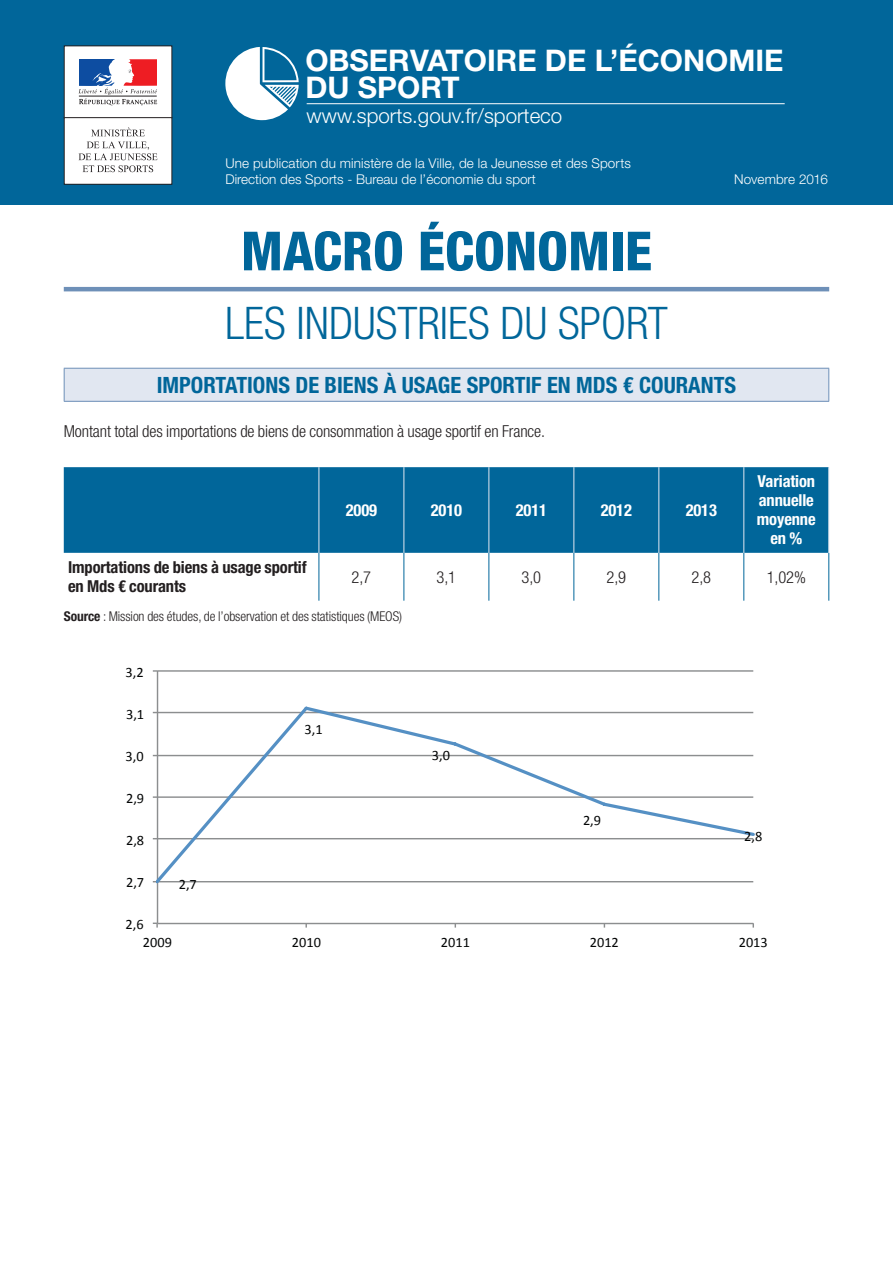
<style>
.page{position:relative;width:893px;height:1263px;background:#fff}
.page>*{position:absolute;margin:0;border:0;box-sizing:border-box;transform-origin:0 0}
.t1{font:800 condensed 54px "Helvetica Neue LT Std";color:#01669a}
.t2{font:300 condensed 45px "Helvetica Neue LT Std";color:#01669a}
.t3{font:700 29.85px/27.3px "Helvetica Neue LT Std";color:#fff}
.t4{font:700 condensed 22.5px "Helvetica Neue LT Std";color:#01669a}
.t5{font:300 20.55px "Helvetica Neue LT Std";color:#fff}
.t6{font:300 condensed 16.5px "Helvetica Neue LT Std";letter-spacing:-.005em;color:#231f20}
.t7{font:700 condensed 16.5px/18.9px "Helvetica Neue LT Std";letter-spacing:-.005em;color:#fff;text-align:center}
.t8{font:700 condensed 16.5px/19px "Helvetica Neue LT Std";letter-spacing:-.005em;color:#231f20}
.t9{font:14.4px "Calibri";color:#030505}
.t10{font:300 13.5px/16.6px "Helvetica Neue LT Std";color:#fff}
.t11{font:300 condensed 13.5px "Helvetica Neue LT Std";letter-spacing:-.005em;color:#231f20}
.s1{font-weight:700}
</style>
<div class="page">
<div style="left:0;top:0;width:893px;height:204px;background:#01669a"></div>
<div style="left:64px;top:46px;width:108px;height:72px;background:#fff"></div>
<div style="left:64px;top:45px;width:108px;height:73px;border:1px solid #231f20"></div>
<svg style="left:78px;top:59px;width:79px;height:46px"></svg>
<div style="left:64px;top:118px;width:108px;height:66px;background:#fff"></div>
<div style="left:64px;top:117px;width:108px;height:68px;border:1px solid #231f20"></div>
<svg style="left:79px;top:128px;width:79px;height:44px"></svg>
<svg style="left:225px;top:47px;width:74px;height:73px"></svg>
<hr style="left:307px;top:103px;width:478px;height:1px;background:#fff">
<div style="left:64px;top:368px;width:765px;height:33px;background:#e1e7f1"></div>
<hr style="left:64px;top:368px;width:765px;height:1px;background:#6e90b8">
<hr style="left:64px;top:369px;width:1px;height:32px;background:#6e90b8">
<hr style="left:828px;top:369px;width:1px;height:32px;background:#6e90b8">
<hr style="left:64px;top:401px;width:765px;height:1px;background:#6e90b8">
<div style="left:64px;top:467px;width:764px;height:86px;background:#01669a"></div>
<svg style="left:318px;top:553px;width:427px;height:48px"></svg>
<hr style="left:658px;top:553px;width:1px;height:48px;background:#01669a">
<hr style="left:743px;top:553px;width:1px;height:48px;background:#01669a">
<hr style="left:828px;top:553px;width:1px;height:48px;background:#01669a">
<hr style="left:319px;top:467px;width:1px;height:86px;background:#e1e7f1">
<hr style="left:403px;top:467px;width:1px;height:86px;background:#e1e7f1">
<hr style="left:488px;top:467px;width:1px;height:86px;background:#e1e7f1">
<hr style="left:573px;top:467px;width:1px;height:86px;background:#e1e7f1">
<hr style="left:658px;top:467px;width:1px;height:86px;background:#e1e7f1">
<hr style="left:743px;top:467px;width:1px;height:86px;background:#e1e7f1">
<hr style="left:828px;top:467px;width:1px;height:86px;background:#e1e7f1">
<hr style="left:319px;top:553px;width:1px;height:48px;background:#01669a">
<hr style="left:403px;top:553px;width:1px;height:48px;background:#01669a">
<hr style="left:488px;top:553px;width:1px;height:48px;background:#01669a">
<hr style="left:573px;top:553px;width:1px;height:48px;background:#01669a">
<svg style="left:152px;top:670px;width:603px;height:258px"></svg>
<hr style="left:64px;top:287px;width:765px;height:4px;background:#6e90b8">
<h3 class="t3" style="left:305px;top:46px;width:479px">OBSERVATOIRE DE L’ÉCONOMIE<br>DU SPORT</h3>
<h3 class="t5" style="left:307px;top:103px;width:257px">www.sports.gouv.fr/sporteco</h3>
<p class="t10" style="left:225px;top:154px;width:407px">Une publication du ministère de la Ville, de la Jeunesse et des Sports<br>Direction des Sports - Bureau de l’économie du sport</p>
<h1 class="t1" style="left:241px;top:218px;width:413px">MACRO ÉCONOM IE</h1>
<h2 class="t2" style="left:225px;top:297px;width:444px">Les industries du sport</h2>
<p class="t10" style="left:734px;top:171px;width:95px">Novembre 2016</p>
<h3 class="t4" style="left:157px;top:371px;width:581px">Im portations de biens à usage sportif en Mds € courants</h3>
<p class="t6" style="left:64px;top:422px;width:483px">Montant total des importations de biens de consommation à usage sportif en France.</p>
<p class="t7" style="left:346px;top:500px;width:33px">2009</p>
<p class="t7" style="left:431px;top:500px;width:33px">2010</p>
<p class="t7" style="left:516px;top:500px;width:33px">2011</p>
<p class="t7" style="left:601px;top:500px;width:33px">2012</p>
<p class="t7" style="left:686px;top:500px;width:33px">2013</p>
<p class="t7" style="left:757px;top:472px;width:60px">Variation annuelle moyenne en %</p>
<p class="t8" style="left:68px;top:558px;width:240px">Importations de biens à usage sportif en Mds € courants</p>
<p class="t6" style="left:352px;top:567px;width:21px">2,7</p>
<p class="t6" style="left:437px;top:567px;width:21px">3,1</p>
<p class="t6" style="left:522px;top:567px;width:21px">3,0</p>
<p class="t6" style="left:607px;top:567px;width:21px">2,9</p>
<p class="t6" style="left:691px;top:567px;width:21px">2,8</p>
<p class="t6" style="left:767px;top:567px;width:41px">1,02%</p>
<p class="t11" style="left:64px;top:609px;width:340px"><span class="s1">Source</span> : Mission des études, de l’observation et des statistiques (MEOS)</p>
<p class="t9" style="left:126px;top:663px;width:20px">3,2</p>
<p class="t9" style="left:126px;top:705px;width:20px">3,1</p>
<p class="t9" style="left:126px;top:747px;width:20px">3,0</p>
<p class="t9" style="left:126px;top:789px;width:20px">2,9</p>
<p class="t9" style="left:126px;top:831px;width:20px">2,8</p>
<p class="t9" style="left:126px;top:873px;width:20px">2,7</p>
<p class="t9" style="left:126px;top:915px;width:20px">2,6</p>
<p class="t9" style="left:179px;top:875px;width:20px">2,7</p>
<p class="t9" style="left:304px;top:720px;width:20px">3,1</p>
<p class="t9" style="left:432px;top:746px;width:20px">3,0</p>
<p class="t9" style="left:583px;top:811px;width:20px">2,9</p>
<p class="t9" style="left:744px;top:827px;width:20px">2,8</p>
<p class="t9" style="left:143px;top:933px;width:31px">2009</p>
<p class="t9" style="left:292px;top:933px;width:31px">2010</p>
<p class="t9" style="left:441px;top:933px;width:31px">2011</p>
<p class="t9" style="left:590px;top:933px;width:31px">2012</p>
<p class="t9" style="left:739px;top:933px;width:31px">2013</p>
</div>
